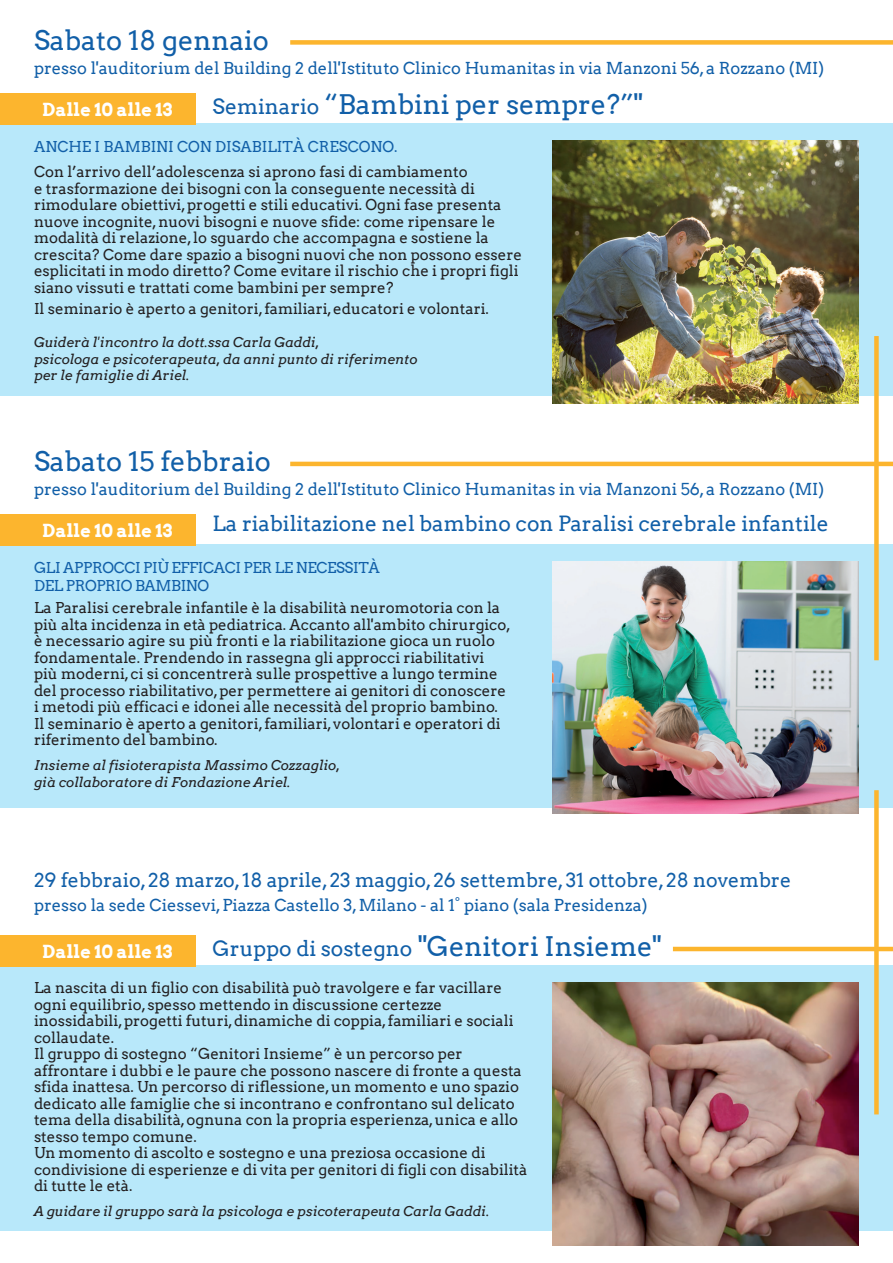
<style>
.page{position:relative;width:893px;height:1263px;background:#fff}
.page>*{position:absolute;margin:0;border:0;box-sizing:border-box;transform-origin:0 0}
.t1{font:27px "Arvo";color:#115fa8}
.t2{font:21px "Arvo";color:#115fa8}
.t3{font:19.5px "Arvo";color:#115fa8}
.t4{font:700 18px "Arvo";color:#fff}
.t5{font:16.5px "Arvo";color:#115fa8}
.t6{font:15px/16.5px "Arvo";color:#231f20}
.t7{font:15px/18px "Arvo";letter-spacing:-.025em;color:#115fa8}
.t8{font:15px "Arvo";color:#115fa8}
.t9{font:italic 13.5px/16.5px "Arvo";color:#231f20}
.s1{font-size:21px}
</style>
<div class="page">
<div style="left:0;top:123px;width:893px;height:272px;background:#b8e8fa"></div>
<img style="left:553px;top:140px;width:306px;height:264px">
<div style="left:0;top:94px;width:195px;height:31px;background:#fcb52e"></div>
<div style="left:290px;top:40px;width:603px;height:5px;background:#fcb52e"></div>
<div style="left:0;top:544px;width:893px;height:264px;background:#b8e8fa"></div>
<div style="left:0;top:514px;width:195px;height:32px;background:#fcb52e"></div>
<hr style="left:290px;top:462px;width:603px;height:4px;background:#fcb52e">
<div style="left:0;top:965px;width:893px;height:265px;background:#b8e8fa"></div>
<div style="left:0;top:935px;width:195px;height:32px;background:#fcb52e"></div>
<img style="left:553px;top:561px;width:306px;height:253px">
<img style="left:553px;top:982px;width:306px;height:264px">
<div style="left:874px;top:336px;width:5px;height:324px;background:#fcb52e"></div>
<div style="left:874px;top:790px;width:5px;height:324px;background:#fcb52e"></div>
<hr style="left:673px;top:947px;width:220px;height:4px;background:#fcb52e">
<h1 class="t1" style="left:34px;top:24px;width:237px">Sabato 18 gennaio</h1>
<p class="t5" style="left:34px;top:58px;width:792px">presso l'auditorium del Building 2 dell'Istituto Clinico Humanitas in via Manzoni 56, a Rozzano (MI)</p>
<h1 class="t1" style="left:213px;top:88px;width:431px"><span class="s1">Seminario</span> “Bambini per sempre?”"</h1>
<p class="t4" style="left:43px;top:98px;width:131px">Dalle 10 alle 13</p>
<p class="t8" style="left:34px;top:137px;width:365px">ANCHE I BAMBINI CON DISABILITÀ CRESCONO.</p>
<p class="t6" style="left:34px;top:164px;width:490px">Con l’arrivo dell’adolescenza si aprono fasi di cambiamento<br>e trasformazione dei bisogni con la conseguente necessità di rimodulare obiettivi, progetti e stili educativi. Ogni fase presenta nuove incognite, nuovi bisogni e nuove sfide: come ripensare le modalità di relazione, lo sguardo che accompagna e sostiene la crescita? Come dare spazio a bisogni nuovi che non possono essere esplicitati in modo diretto? Come evitare il rischio che i propri figli siano vissuti e trattati come bambini per sempre?</p>
<p class="t6" style="left:34px;top:300px;width:456px">Il seminario è aperto a genitori, familiari, educatori e volontari.</p>
<p class="t9" style="left:34px;top:334px;width:385px">Guiderà l'incontro la dott.ssa Carla Gaddi,<br>psicologa e psicoterapeuta, da anni punto di riferimento per le famiglie di Ariel.</p>
<h1 class="t1" style="left:34px;top:445px;width:238px">Sabato 15 febbraio</h1>
<p class="t5" style="left:34px;top:479px;width:792px">presso l'auditorium del Building 2 dell'Istituto Clinico Humanitas in via Manzoni 56, a Rozzano (MI)</p>
<h2 class="t2" style="left:213px;top:510px;width:618px">La riabilitazione nel bambino con Paralisi cerebrale infantile</h2>
<p class="t4" style="left:43px;top:519px;width:131px">Dalle 10 alle 13</p>
<p class="t7" style="left:34px;top:558px;width:347px">GLI APPROCCI PIÙ EFFICACI PER LE NECESSITÀ<br>DEL PROPRIO BAMBINO</p>
<p class="t6" style="left:34px;top:599px;width:478px">La Paralisi cerebrale infantile è la disabilità neuromotoria con la più alta incidenza in età pediatrica. Accanto all'ambito chirurgico, è necessario agire su più fronti e la riabilitazione gioca un ruolo fondamentale. Prendendo in rassegna gli approcci riabilitativi più moderni, ci si concentrerà sulle prospettive a lungo termine del processo riabilitativo, per permettere ai genitori di conoscere i metodi più efficaci e idonei alle necessità del proprio bambino.<br>Il seminario è aperto a genitori, familiari, volontari e operatori di riferimento del bambino.</p>
<p class="t9" style="left:34px;top:757px;width:307px">Insieme al fisioterapista Massimo Cozzaglio, già collaboratore di Fondazione Ariel.</p>
<h3 class="t3" style="left:34px;top:868px;width:759px">29 febbraio, 28 marzo, 18 aprile, 23 maggio, 26 settembre, 31 ottobre, 28 novembre</h3>
<p class="t5" style="left:34px;top:895px;width:615px">presso la sede Ciessevi, Piazza Castello 3, Milano - al 1° piano (sala Presidenza)</p>
<p class="t4" style="left:43px;top:940px;width:131px">Dalle 10 alle 13</p>
<h1 class="t1" style="left:213px;top:930px;width:450px"><span class="s1">Gruppo di sostegno</span> "Genitori Insieme"</h1>
<p class="t6" style="left:34px;top:980px;width:495px">La nascita di un figlio con disabilità può travolgere e far vacillare ogni equilibrio, spesso mettendo in discussione certezze inossidabili, progetti futuri, dinamiche di coppia, familiari e sociali collaudate.<br>Il gruppo di sostegno “Genitori Insieme” è un percorso per affrontare i dubbi e le paure che possono nascere di fronte a questa sfida inattesa. Un percorso di riflessione, un momento e uno spazio dedicato alle famiglie che si incontrano e confrontano sul delicato tema della disabilità, ognuna con la propria esperienza, unica e allo stesso tempo comune.<br>Un momento di ascolto e sostegno e una preziosa occasione di condivisione di esperienze e di vita per genitori di figli con disabilità di tutte le età.</p>
<p class="t9" style="left:34px;top:1202px;width:457px">A guidare il gruppo sarà la psicologa e psicoterapeuta Carla Gaddi.</p>
</div>
